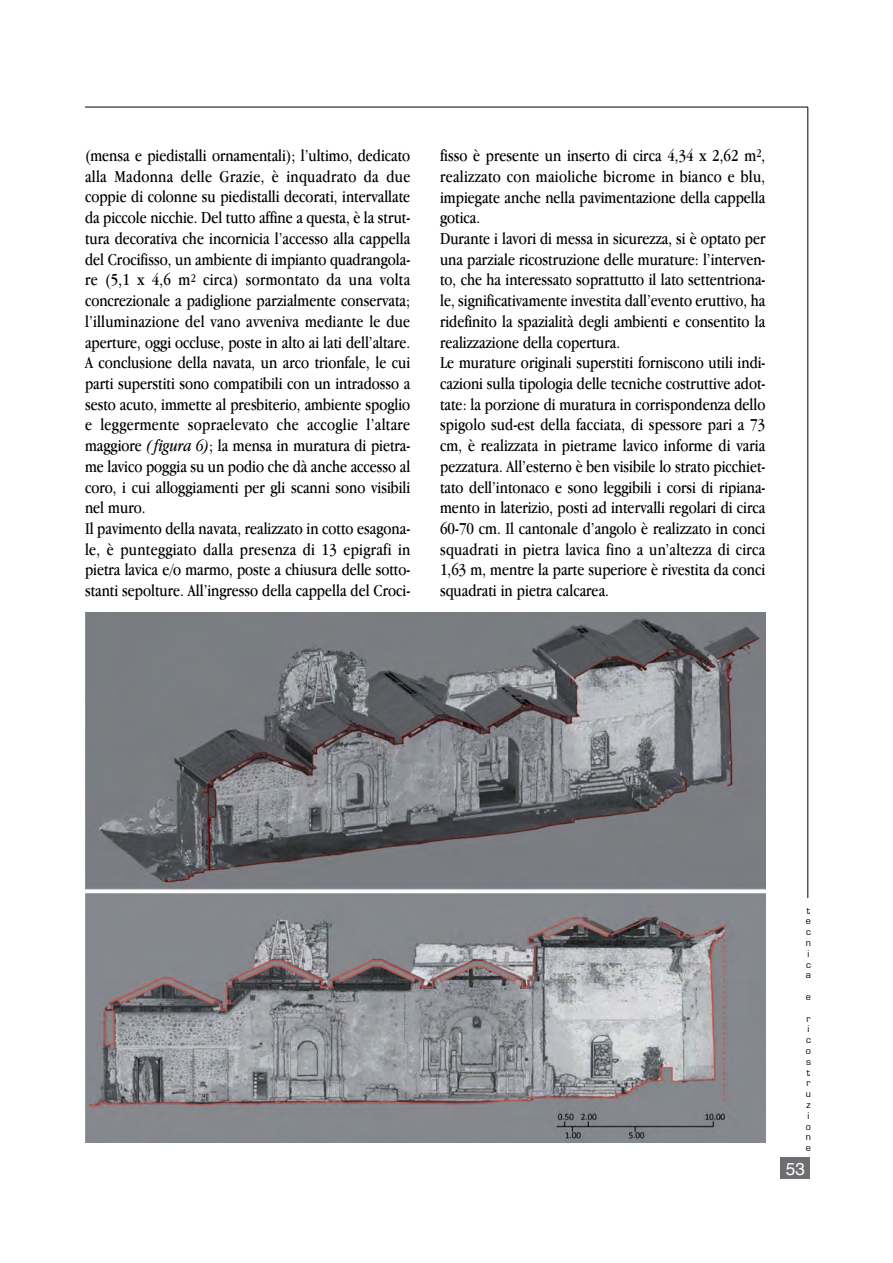
<style>
.page{position:relative;width:893px;height:1263px;background:#fff}
.page>*{position:absolute;margin:0;border:0;box-sizing:border-box;transform-origin:0 0}
.t1{font:17.25px/20.7px "Apple Garamond";color:#000}
.t2{font:17.25px "Helvetica";color:#fff}
.t3{font:9px/10.8px "Eurostile";color:#000}
.s1{font-style:italic}
</style>
<div class="page">
<hr style="left:807px;top:107px;width:1px;height:791px;background:#000">
<hr style="left:85px;top:107px;width:723px;height:1px;background:#000">
<div style="left:780px;top:1158px;width:30px;height:21px;background:#6d6e71"></div>
<img style="left:85px;top:613px;width:680px;height:529px">
<p class="t1" style="left:85px;top:147px;width:327px">(mensa e piedistalli ornamentali); l’ultimo, dedicato alla Madonna delle Grazie, è inquadrato da due coppie di colonne su piedistalli decorati, intervallate da piccole nicchie. Del tutto affine a questa, è la strut&shy;tura decorativa che incornicia l’accesso alla cappella del Crocifisso, un ambiente di impianto quadrangola&shy;re (5,1 x 4,6 m<sup>2</sup> circa) sormontato da una volta concrezionale a padiglione parzialmente conservata; l’illuminazione del vano avveniva mediante le due aperture, oggi occluse, poste in alto ai lati dell’altare.<br>A conclusione della navata, un arco trionfale, le cui parti superstiti sono compatibili con un intradosso a sesto acuto, immette al presbiterio, ambiente spoglio e leggermente sopraelevato che accoglie l’altare maggiore <span class="s1">( figura 6)</span>; la mensa in muratura di pietra&shy;me lavico poggia su un podio che dà anche accesso al coro, i cui alloggiamenti per gli scanni sono visibili nel muro.<br>Il pavimento della navata, realizzato in cotto esagona&shy;le, è punteggiato dalla presenza di 13 epigrafi in pietra lavica e/o marmo, poste a chiusura delle sotto&shy;stanti sepolture. All’ingresso della cappella del Croci-</p>
<p class="t1" style="left:440px;top:147px;width:327px">fisso è presente un inserto di circa 4,34 x 2,62 m<sup>2</sup>, realizzato con maioliche bicrome in bianco e blu, impiegate anche nella pavimentazione della cappella gotica.<br>Durante i lavori di messa in sicurezza, si è optato per una parziale ricostruzione delle murature: l’interven&shy;to, che ha interessato soprattutto il lato settentriona&shy;le, significativamente investita dall’evento eruttivo, ha ridefinito la spazialità degli ambienti e consentito la realizzazione della copertura.<br>Le murature originali superstiti forniscono utili indi&shy;cazioni sulla tipologia delle tecniche costruttive adot&shy;tate: la porzione di muratura in corrispondenza dello spigolo sud-est della facciata, di spessore pari a 73 cm, è realizzata in pietrame lavico informe di varia pezzatura. All’esterno è ben visibile lo strato picchiet&shy;tato dell’intonaco e sono leggibili i corsi di ripiana&shy;mento in laterizio, posti ad intervalli regolari di circa 60-70 cm. Il cantonale d’angolo è realizzato in conci squadrati in pietra lavica fino a un’altezza di circa 1,63 m, mentre la parte superiore è rivestita da conci squadrati in pietra calcarea.</p>
<p class="t3" style="left:806px;top:905px;width:7px">t e c n i c a</p>
<p class="t3" style="left:806px;top:991px;width:7px">e</p>
<p class="t3" style="left:806px;top:1013px;width:7px">r i c o s t r u z i o n e</p>
<p class="t2" style="left:786px;top:1162px;width:21px">53</p>
<p class="t2" style="left:790px;top:1162px;width:11px">5</p>
</div>
